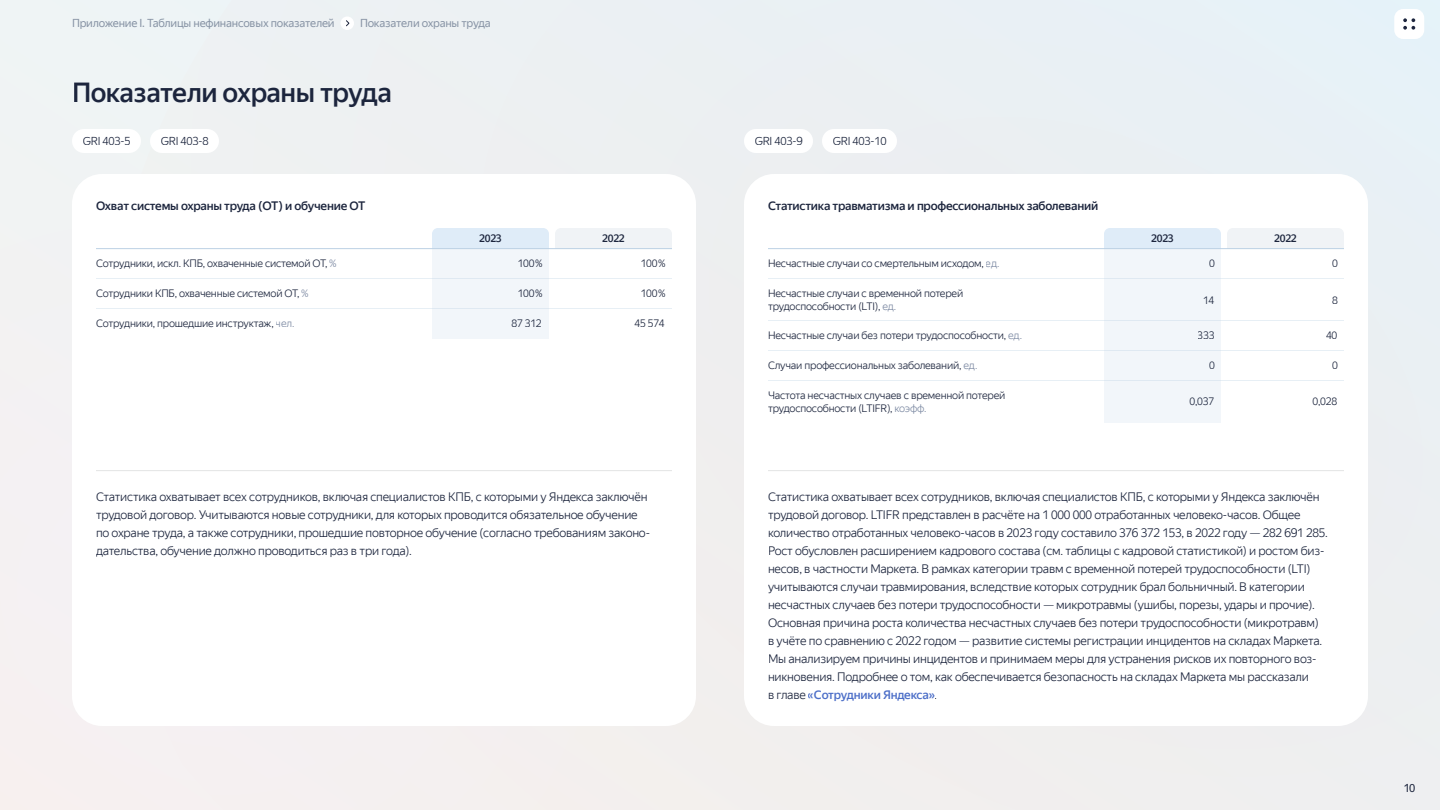
<style>
.page{position:relative;width:1440px;height:810px;background:#fff}
.page>*{position:absolute;margin:0;border:0;box-sizing:border-box;transform-origin:0 0}
.t1{font:500 27px "YS Text";letter-spacing:-.02em;color:#1c253d}
.t2{font:300 12px/18px "YS Text";letter-spacing:-.02em;color:#1c253d}
.t3{font:500 12px "YS Text";letter-spacing:-.02em;color:#1c253d}
.t4{font:11.25px "YS Text";letter-spacing:-.02em;color:#8995a6}
.t5{font:300 11.25px "YS Text";letter-spacing:-.02em;color:#1c253d}
.t6{font:11.25px "YS Text";color:#1c253d}
.t7{font:300 10.5px/13.5px "YS Text";letter-spacing:-.02em;color:#1c253d}
.t8{font:500 10.5px "YS Text";letter-spacing:-.02em;color:#1c253d}
.s1{color:#7d8aa3}
.s2{font-weight:500;color:#4d6fc8}
</style>
<div class="page">
<div style="left:99px;top:0;width:1341px;height:810px;background:#ecf0f2"></div>
<div style="left:0;top:217px;width:646px;height:593px;background:#f4f0f1"></div>
<div style="left:340px;top:16px;width:14px;height:14px;background:#fff;border-radius:50%"></div>
<svg style="left:346px;top:20px;width:4px;height:7px"></svg>
<div style="left:1394px;top:9px;width:30px;height:30px;background:#fff;border-radius:9px"></div>
<svg style="left:1403px;top:18px;width:12px;height:12px"></svg>
<div style="left:72px;top:129px;width:69px;height:24px;background:#fff;border-radius:12px"></div>
<div style="left:150px;top:129px;width:69px;height:24px;background:#fff;border-radius:12px"></div>
<div style="left:744px;top:129px;width:69px;height:24px;background:#fff;border-radius:12px"></div>
<div style="left:822px;top:129px;width:75px;height:24px;background:#fff;border-radius:12px"></div>
<div style="left:72px;top:174px;width:624px;height:552px;background:#fff;border-radius:30px"></div>
<div style="left:744px;top:174px;width:624px;height:552px;background:#fff;border-radius:30px"></div>
<hr style="left:96px;top:470px;width:576px;height:1px;background:#e3e4e4">
<hr style="left:768px;top:470px;width:576px;height:1px;background:#e3e4e4">
<div style="left:432px;top:249px;width:117px;height:90px;background:#f2f6fa"></div>
<div style="left:432px;top:228px;width:117px;height:20px;background:#dfecf8"></div>
<div style="left:555px;top:228px;width:117px;height:20px;background:#f0f3f6"></div>
<hr style="left:96px;top:248px;width:576px;height:1px;background:#bcd1e4">
<hr style="left:96px;top:278px;width:576px;height:1px;background:#bcd1e4">
<hr style="left:96px;top:308px;width:576px;height:1px;background:#bcd1e4">
<div style="left:1104px;top:249px;width:117px;height:174px;background:#f2f6fa"></div>
<div style="left:1104px;top:228px;width:117px;height:20px;background:#dfecf8"></div>
<div style="left:1227px;top:228px;width:117px;height:20px;background:#f0f3f6"></div>
<hr style="left:768px;top:248px;width:576px;height:1px;background:#bcd1e4">
<hr style="left:768px;top:278px;width:576px;height:1px;background:#bcd1e4">
<hr style="left:768px;top:320px;width:576px;height:1px;background:#bcd1e4">
<hr style="left:768px;top:350px;width:576px;height:1px;background:#bcd1e4">
<hr style="left:768px;top:380px;width:576px;height:1px;background:#bcd1e4">
<p class="t4" style="left:72px;top:16px;width:264px">Приложение I. Таблицы нефинансовых показателей</p>
<p class="t4" style="left:360px;top:16px;width:132px">Показатели охраны труда</p>
<h1 class="t1" style="left:72px;top:75px;width:321px">Показатели охраны труда</h1>
<p class="t5" style="left:83px;top:134px;width:49px">GRI 403-5</p>
<p class="t5" style="left:161px;top:134px;width:49px">GRI 403-8</p>
<p class="t5" style="left:755px;top:134px;width:49px">GRI 403-9</p>
<p class="t5" style="left:833px;top:134px;width:55px">GRI 403-10</p>
<p class="t3" style="left:96px;top:198px;width:271px">Охват системы охраны труда (ОТ) и обучение ОТ</p>
<p class="t3" style="left:768px;top:198px;width:332px">Статистика травматизма и профессиональных заболеваний</p>
<p class="t8" style="left:479px;top:232px;width:24px">2023</p>
<p class="t8" style="left:602px;top:232px;width:24px">2022</p>
<p class="t8" style="left:1151px;top:232px;width:24px">2023</p>
<p class="t8" style="left:1274px;top:232px;width:24px">2022</p>
<p class="t7" style="left:96px;top:256px;width:242px">Сотрудники, искл. КПБ, охваченные системой ОТ, <span class="s1">%</span></p>
<p class="t7" style="left:518px;top:256px;width:26px">100%</p>
<p class="t7" style="left:640px;top:256px;width:26px">100%</p>
<p class="t7" style="left:96px;top:286px;width:214px">Сотрудники КПБ, охваченные системой ОТ, <span class="s1">%</span></p>
<p class="t7" style="left:518px;top:286px;width:26px">100%</p>
<p class="t7" style="left:640px;top:286px;width:26px">100%</p>
<p class="t7" style="left:96px;top:316px;width:200px">Сотрудники, прошедшие инструктаж, <span class="s1">чел.</span></p>
<p class="t7" style="left:512px;top:316px;width:32px">87 312</p>
<p class="t7" style="left:634px;top:316px;width:32px">45 574</p>
<p class="t7" style="left:768px;top:256px;width:233px">Несчастные случаи со смертельным исходом, <span class="s1">ед.</span></p>
<p class="t7" style="left:1209px;top:256px;width:7px">0</p>
<p class="t7" style="left:1332px;top:256px;width:7px">0</p>
<p class="t7" style="left:768px;top:286px;width:197px">Несчастные случаи с временной потерей трудоспособности (LTI), <span class="s1">ед.</span></p>
<p class="t7" style="left:1203px;top:293px;width:13px">14</p>
<p class="t7" style="left:1332px;top:293px;width:7px">8</p>
<p class="t7" style="left:768px;top:328px;width:256px">Несчастные случаи без потери трудоспособности, <span class="s1">ед.</span></p>
<p class="t7" style="left:1198px;top:328px;width:18px">333</p>
<p class="t7" style="left:1326px;top:328px;width:13px">40</p>
<p class="t7" style="left:768px;top:358px;width:211px">Случаи профессиональных заболеваний, <span class="s1">ед.</span></p>
<p class="t7" style="left:1209px;top:358px;width:7px">0</p>
<p class="t7" style="left:1332px;top:358px;width:7px">0</p>
<p class="t7" style="left:768px;top:388px;width:239px">Частота несчастных случаев с временной потерей трудоспособности (LTIFR), <span class="s1">коэфф.</span></p>
<p class="t7" style="left:1190px;top:394px;width:26px">0,037</p>
<p class="t7" style="left:1312px;top:394px;width:26px">0,028</p>
<p class="t2" style="left:96px;top:488px;width:556px">Статистика охватывает всех сотрудников, включая специалистов КПБ, с которыми у Яндекса заключён трудовой договор. Учитываются новые сотрудники, для которых проводится обязательное обучение по охране труда, а также сотрудники, прошедшие повторное обучение (согласно требованиям законо&shy;дательства, обучение должно проводиться раз в три года).</p>
<p class="t2" style="left:768px;top:488px;width:561px">Статистика охватывает всех сотрудников, включая специалистов КПБ, с которыми у Яндекса заключён трудовой договор. LTIFR представлен в расчёте на 1 000 000 отработанных человеко-часов. Общее количество отработанных человеко-часов в 2023 году составило 376 372 153, в 2022 году — 282 691 285.<br>Рост обусловлен расширением кадрового состава (см. таблицы с кадровой статистикой) и ростом биз&shy;несов, в частности Маркета. В рамках категории травм с временной потерей трудоспособности (LTI) учитываются случаи травмирования, вследствие которых сотрудник брал больничный. В категории несчастных случаев без потери трудоспособности — микротравмы (ушибы, порезы, удары и прочие).<br>Основная причина роста количества несчастных случаев без потери трудоспособности (микротравм) в учёте по сравнению с 2022 годом — развитие системы регистрации инцидентов на складах Маркета.<br>Мы анализируем причины инцидентов и принимаем меры для устранения рисков их повторного воз&shy;никновения. Подробнее о том, как обеспечивается безопасность на складах Маркета мы рассказали<br>в главе <span class="s2">«Сотрудники Яндекса»</span>.</p>
<p class="t6" style="left:1403px;top:781px;width:14px">10</p>
</div>
